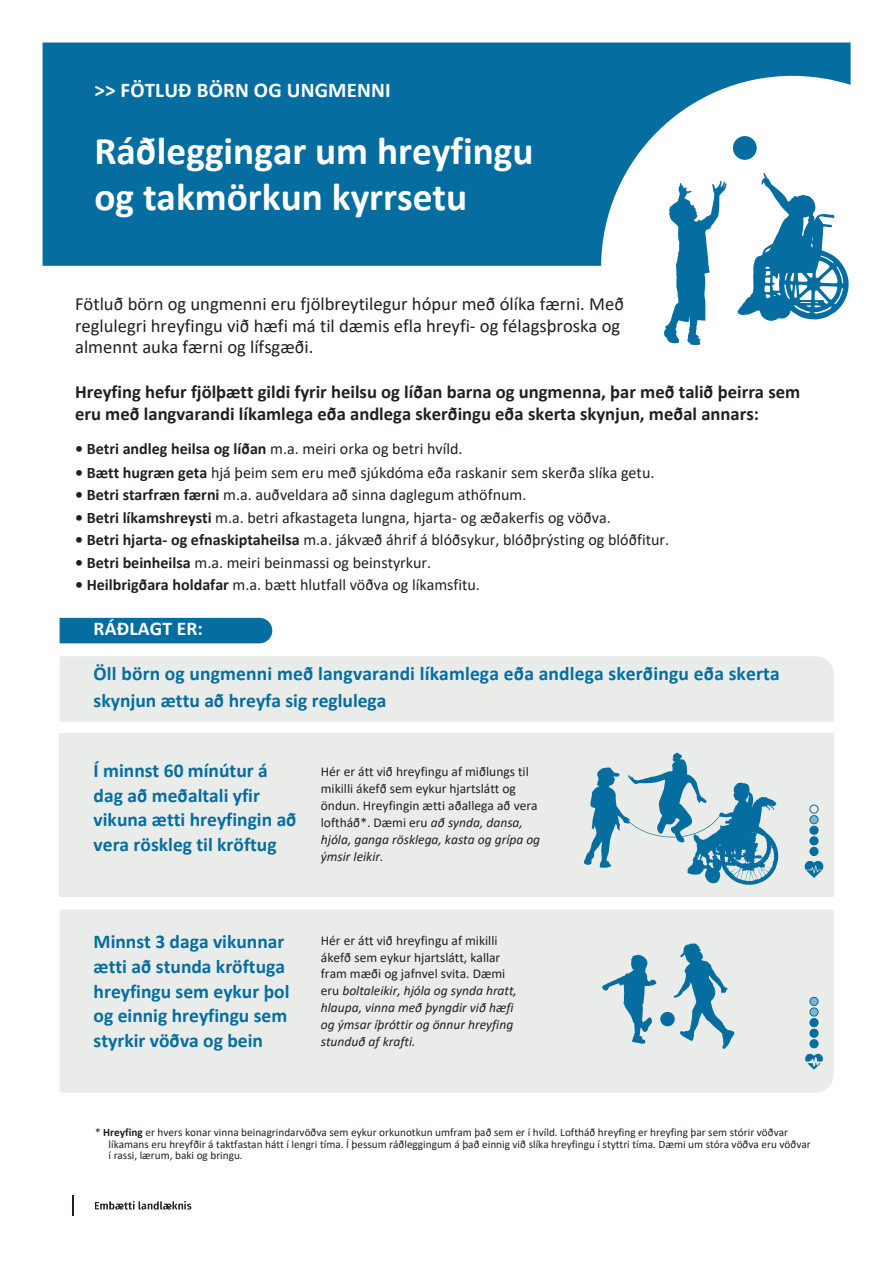
<style>
.page{position:relative;width:894px;height:1264px;background:#fff}
.page>*{position:absolute;margin:0;border:0;box-sizing:border-box;transform-origin:0 0}
.t1{font:700 39.3px/46.2px "Calibri";color:#fff}
.t2{font:700 21px "Calibri";letter-spacing:.01em;color:#fff}
.t3{font:700 19.5px/24.8px "Calibri";color:#056da0}
.t4{font:700 19.5px "Calibri";letter-spacing:.01em;color:#fff}
.t5{font:700 18.6px/22.5px "Calibri";color:#231f20}
.t6{font:18.6px/21.3px "Calibri";color:#231f20}
.t7{font:16.05px "Calibri";color:#231f20}
.t8{font:italic 13.5px/16.8px "Calibri";color:#231f20}
.t9{font:13.5px/16.8px "Calibri";color:#231f20}
.t10{font:11.25px/11.2px "Calibri";color:#231f20}
.s1{font-weight:700}
.s2{font-style:italic}
.s3{font-style:normal}
</style>
<div class="page">
<svg style="left:72px;top:1195px;width:1px;height:20px"></svg>
<svg style="left:95px;top:1201px;width:96px;height:8px"></svg>
<svg style="left:43px;top:43px;width:807px;height:223px;background:#2881ad"></svg>
<svg style="left:663px;top:181px;width:63px;height:164px"></svg>
<div style="left:732px;top:136px;width:24px;height:24px;background:#056da0;border-radius:50%"></div>
<svg style="left:737px;top:173px;width:111px;height:148px"></svg>
<div style="left:60px;top:910px;width:773px;height:182px;background:#e9ece8"></div>
<svg style="left:804px;top:1052px;width:19px;height:18px"></svg>
<div style="left:809px;top:1007px;width:8px;height:9px;background:#82b6d0;border-radius:50%"></div>
<div style="left:809px;top:1007px;width:9px;height:9px;border:1px solid #056da0;border-radius:50%"></div>
<div style="left:809px;top:1029px;width:8px;height:8px;background:#056da0;border-radius:50%"></div>
<div style="left:809px;top:1028px;width:9px;height:9px;border:1px solid #056da0;border-radius:50%"></div>
<div style="left:809px;top:997px;width:8px;height:8px;background:#82b6d0;border-radius:50%"></div>
<div style="left:809px;top:997px;width:9px;height:8px;border:1px solid #056da0;border-radius:50%"></div>
<div style="left:809px;top:1018px;width:8px;height:8px;background:#056da0;border-radius:50%"></div>
<div style="left:809px;top:1018px;width:9px;height:8px;border:1px solid #056da0;border-radius:50%"></div>
<div style="left:809px;top:1039px;width:8px;height:8px;background:#056da0;border-radius:50%"></div>
<div style="left:809px;top:1039px;width:9px;height:9px;border:1px solid #056da0;border-radius:50%"></div>
<svg style="left:602px;top:954px;width:54px;height:90px;background:#9fc2d0"></svg>
<div style="left:660px;top:1011px;width:14px;height:15px;background:#056da0;border-radius:50%"></div>
<svg style="left:673px;top:943px;width:61px;height:105px;background:#9bc0cf"></svg>
<div style="left:60px;top:733px;width:773px;height:163px;background:#e9ece8"></div>
<svg style="left:804px;top:860px;width:19px;height:17px"></svg>
<div style="left:809px;top:815px;width:8px;height:8px;background:#82b6d0;border-radius:50%"></div>
<div style="left:809px;top:815px;width:9px;height:9px;border:1px solid #056da0;border-radius:50%"></div>
<div style="left:809px;top:836px;width:8px;height:9px;background:#056da0;border-radius:50%"></div>
<div style="left:809px;top:836px;width:9px;height:9px;border:1px solid #056da0;border-radius:50%"></div>
<div style="left:809px;top:804px;width:9px;height:9px;border:1px solid #056da0;border-radius:50%"></div>
<div style="left:809px;top:826px;width:8px;height:8px;background:#056da0;border-radius:50%"></div>
<div style="left:809px;top:826px;width:9px;height:8px;border:1px solid #056da0;border-radius:50%"></div>
<div style="left:809px;top:847px;width:8px;height:8px;background:#056da0;border-radius:50%"></div>
<div style="left:809px;top:847px;width:9px;height:8px;border:1px solid #056da0;border-radius:50%"></div>
<div style="left:60px;top:656px;width:773px;height:65px;background:#e9ece8"></div>
<div style="left:60px;top:618px;width:212px;height:25px;background:#056da0"></div>
<svg style="left:583px;top:752px;width:195px;height:132px"></svg>
<p class="t2" style="left:94px;top:81px;width:298px">&gt;&gt; FÖTLUÐ BÖRN OG UNGMENNI</p>
<h5 class="t1" style="left:94px;top:131px;width:440px">Ráðleggingar um hreyfingu og takmörkun kyrrsetu</h5>
<h3 class="t6" style="left:75px;top:295px;width:550px">Fötluð börn og ungmenni eru fjölbreytilegur hópur með ólíka færni. Með reglulegri hreyfingu við hæfi má til dæmis efla hreyfi- og félagsþroska og almennt auka færni og lífsgæði.</h3>
<h3 class="t5" style="left:75px;top:382px;width:726px">Hreyfing hefur fjölþætt gildi fyrir heilsu og líðan barna og ungmenna, þar með talið þeirra sem eru með langvarandi líkamlega eða andlega skerðingu eða skerta skynjun, meðal annars:</h3>
<p class="t7" style="left:75px;top:442px;width:389px"><span class="s1">• Betri andleg heilsa og líðan</span> m.a. meiri orka og betri hvíld.</p>
<p class="t7" style="left:75px;top:466px;width:580px"><span class="s1">• Bætt hugræn geta</span> hjá þeim sem eru með sjúkdóma eða raskanir sem skerða slíka getu.</p>
<p class="t7" style="left:75px;top:488px;width:452px"><span class="s1">• Betri starfræn færni</span> m.a. auðveldara að sinna daglegum athöfnum.</p>
<p class="t7" style="left:75px;top:511px;width:537px"><span class="s1">• Betri líkamshreysti</span> m.a. betri afkastageta lungna, hjarta- og æðakerfis og vöðva.</p>
<p class="t7" style="left:75px;top:533px;width:595px"><span class="s1">• Betri hjarta- og efnaskiptaheilsa</span> m.a. jákvæð áhrif á blóðsykur, blóðþrýsting og blóðfitur.</p>
<p class="t7" style="left:75px;top:556px;width:357px"><span class="s1">• Betri beinheilsa</span> m.a. meiri beinmassi og beinstyrkur.</p>
<p class="t7" style="left:75px;top:578px;width:406px"><span class="s1">• Heilbrigðara holdafar</span> m.a. bætt hlutfall vöðva og líkamsfitu.</p>
<h1 class="t4" style="left:94px;top:620px;width:111px">RÁÐLAGT ER:</h1>
<h1 class="t3" style="left:94px;top:661px;width:687px;line-height:27px">Öll börn og ungmenni með langvarandi líkamlega eða andlega skerðingu eða skerta skynjun ættu að hreyfa sig reglulega</h1>
<h2 class="t3" style="left:94px;top:759px;width:204px">Í minnst 60 mínútur á dag að meðaltali yfir vikuna ætti hreyfingin að vera röskleg til kröftug</h2>
<p class="t9" style="left:321px;top:764px;width:221px">Hér er átt við hreyfingu af miðlungs til mikilli ákefð sem eykur hjartslátt og öndun. Hreyfingin ætti aðallega að vera loftháð*. Dæmi eru <span class="s2">að synda, dansa, hjóla, ganga rösklega, kasta og grípa og ýmsir leikir.</span></p>
<p class="t3" style="left:94px;top:930px;width:197px">Minnst 3 daga vikunnar ætti að stunda kröftuga hreyfingu sem eykur þol og einnig hreyfingu sem styrkir vöðva og bein</p>
<h3 class="t8" style="left:321px;top:932px;width:197px"><span class="s3">Hér er átt við hreyfingu af mikilli ákefð sem eykur hjartslátt, kallar fram mæði og jafnvel svita. Dæmi eru</span> boltaleikir, hjóla og synda hratt, hlaupa, vinna með þyngdir við hæfi og ýmsar íþróttir og önnur hreyfing stunduð af krafti.</h3>
<h4 class="t10" style="left:95px;top:1127px;width:694px">* <span class="s1">Hreyfing</span> er hvers konar vinna beinagrindarvöðva sem eykur orkunotkun umfram það sem er í hvíld. Loftháð hreyfing er hreyfing þar sem stórir vöðvar</h4>
<h6 class="t10" style="left:108px;top:1139px;width:703px">líkamans eru hreyfðir á taktfastan hátt í lengri tíma. Í þessum ráðleggingum á það einnig við slíka hreyfingu í styttri tíma. Dæmi um stóra vöðva eru vöðvar í rassi, lærum, baki og bringu.</h6>
</div>
